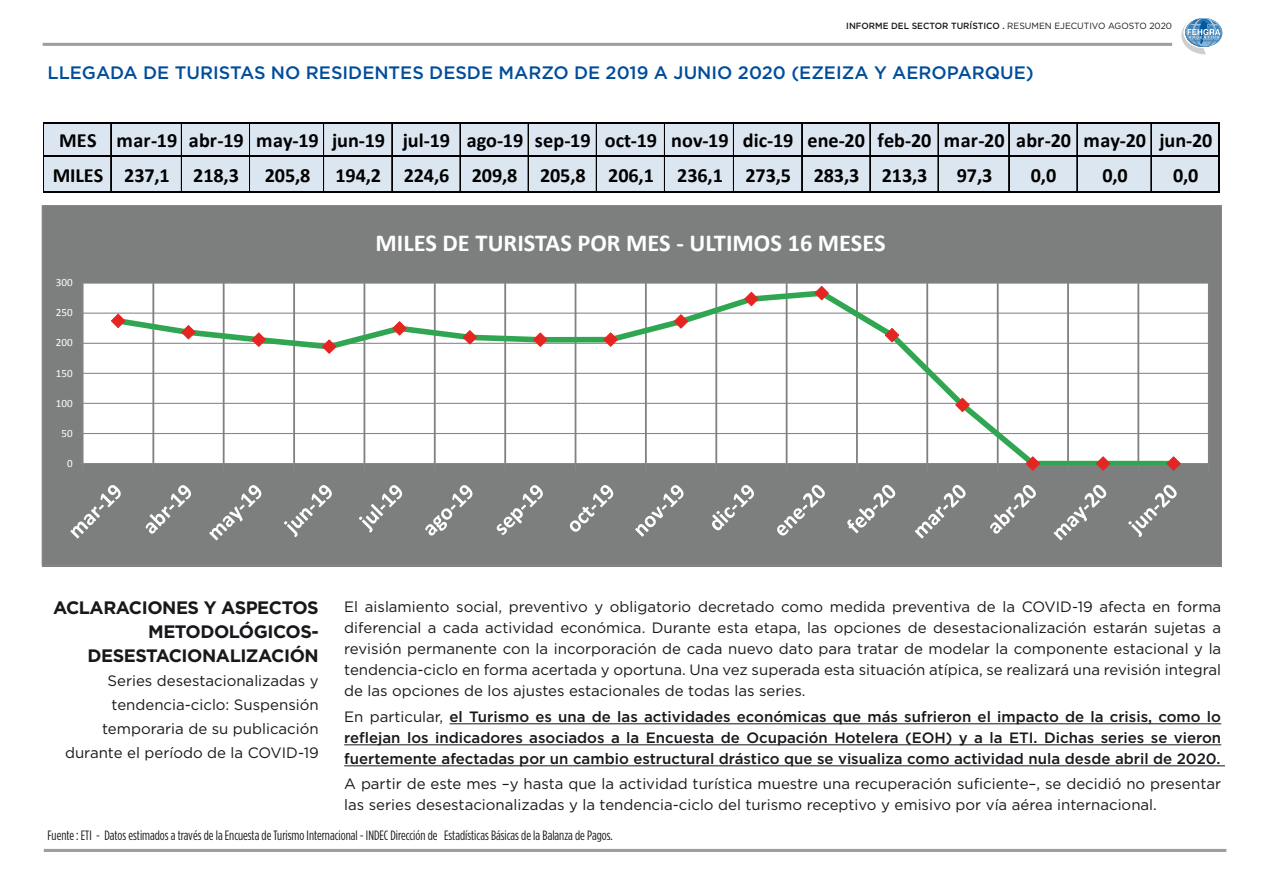
<style>
.page{position:relative;width:1265px;height:895px;background:#fff}
.page>*{position:absolute;margin:0;border:0;box-sizing:border-box;transform-origin:0 0}
.t1{font:700 24.45px "Calibri";color:#fff}
.t2{font:700 20.25px/34.5px "Calibri";letter-spacing:-.005em;color:#000}
.t3{font:500 18px "Gotham";color:#004d9b}
.t4{font:700 18px/24px "Gotham";letter-spacing:-.025em;color:#1a171c;text-align:right}
.t5{font:15px/21px "Gotham";color:#1a171c;text-align:justify}
.t6{font:500 15px/21px "Gotham";color:#1a171c;text-align:justify}
.t7{font:13.5px "Gotham Condensed";color:#1a171c}
.t8{font:11.1px "Calibri";color:#fff}
.t9{font:500 9px "Gotham";color:#1a171c;scale:.96 1}
.s1{font-weight:400}
</style>
<div class="page">
<hr style="left:44px;top:848px;width:1182px;height:3px;background:#9c9e9f">
<svg style="left:1181px;top:18px;width:42px;height:37px"></svg>
<hr style="left:43px;top:43px;width:1129px;height:3px;background:#9c9e9f">
<hr style="left:449px;top:723px;width:772px;height:1px;background:#1a171c">
<hr style="left:344px;top:744px;width:877px;height:1px;background:#1a171c">
<hr style="left:344px;top:765px;width:880px;height:1px;background:#1a171c">
<div style="left:44px;top:123px;width:1175px;height:69px;background:#dce6f1"></div>
<hr style="left:44px;top:123px;width:1175px;height:1px;background:#000">
<hr style="left:110px;top:123px;width:1px;height:32px;background:#000">
<hr style="left:111px;top:123px;width:1px;height:32px;background:#000">
<hr style="left:181px;top:123px;width:1px;height:32px;background:#000">
<hr style="left:249px;top:123px;width:1px;height:32px;background:#000">
<hr style="left:323px;top:123px;width:1px;height:32px;background:#000">
<hr style="left:391px;top:123px;width:1px;height:32px;background:#000">
<hr style="left:392px;top:123px;width:1px;height:32px;background:#000">
<hr style="left:459px;top:123px;width:1px;height:32px;background:#000">
<hr style="left:460px;top:123px;width:1px;height:32px;background:#000">
<hr style="left:528px;top:123px;width:1px;height:32px;background:#000">
<hr style="left:596px;top:123px;width:1px;height:32px;background:#000">
<hr style="left:664px;top:123px;width:1px;height:32px;background:#000">
<hr style="left:733px;top:123px;width:1px;height:32px;background:#000">
<hr style="left:801px;top:123px;width:1px;height:32px;background:#000">
<hr style="left:869px;top:123px;width:1px;height:32px;background:#000">
<hr style="left:937px;top:123px;width:1px;height:32px;background:#000">
<hr style="left:1008px;top:123px;width:1px;height:32px;background:#000">
<hr style="left:1076px;top:123px;width:1px;height:32px;background:#000">
<hr style="left:1150px;top:123px;width:1px;height:32px;background:#000">
<hr style="left:44px;top:155px;width:1175px;height:2px;background:#000">
<hr style="left:43px;top:123px;width:1px;height:69px;background:#000">
<hr style="left:110px;top:157px;width:1px;height:34px;background:#000">
<hr style="left:111px;top:157px;width:1px;height:34px;background:#000">
<hr style="left:181px;top:157px;width:1px;height:34px;background:#000">
<hr style="left:249px;top:157px;width:1px;height:34px;background:#000">
<hr style="left:323px;top:157px;width:1px;height:34px;background:#000">
<hr style="left:391px;top:157px;width:1px;height:34px;background:#000">
<hr style="left:392px;top:157px;width:1px;height:34px;background:#000">
<hr style="left:459px;top:157px;width:1px;height:34px;background:#000">
<hr style="left:460px;top:157px;width:1px;height:34px;background:#000">
<hr style="left:528px;top:157px;width:1px;height:34px;background:#000">
<hr style="left:596px;top:157px;width:1px;height:34px;background:#000">
<hr style="left:664px;top:157px;width:1px;height:34px;background:#000">
<hr style="left:733px;top:157px;width:1px;height:34px;background:#000">
<hr style="left:801px;top:157px;width:1px;height:34px;background:#000">
<hr style="left:869px;top:157px;width:1px;height:34px;background:#000">
<hr style="left:937px;top:157px;width:1px;height:34px;background:#000">
<hr style="left:1008px;top:157px;width:1px;height:34px;background:#000">
<hr style="left:1076px;top:157px;width:1px;height:34px;background:#000">
<hr style="left:1150px;top:157px;width:1px;height:34px;background:#000">
<hr style="left:44px;top:191px;width:1175px;height:1px;background:#000">
<hr style="left:1218px;top:123px;width:1px;height:69px;background:#000">
<div style="left:42px;top:205px;width:1179px;height:362px;background:#7d7e7e"></div>
<div style="left:83px;top:283px;width:1125px;height:180px;background:#fff"></div>
<hr style="left:83px;top:282px;width:1125px;height:1px;background:#888787">
<hr style="left:83px;top:312px;width:1125px;height:1px;background:#888787">
<hr style="left:83px;top:343px;width:1125px;height:1px;background:#888787">
<hr style="left:83px;top:373px;width:1125px;height:1px;background:#888787">
<hr style="left:83px;top:403px;width:1125px;height:1px;background:#888787">
<hr style="left:83px;top:433px;width:1125px;height:1px;background:#888787">
<hr style="left:1207px;top:283px;width:2px;height:180px;background:#818080">
<hr style="left:1137px;top:283px;width:2px;height:180px;background:#818080">
<hr style="left:1067px;top:283px;width:1px;height:180px;background:#818080">
<hr style="left:996px;top:283px;width:2px;height:180px;background:#818080">
<hr style="left:926px;top:283px;width:2px;height:180px;background:#818080">
<hr style="left:856px;top:283px;width:1px;height:180px;background:#818080">
<hr style="left:785px;top:283px;width:2px;height:180px;background:#818080">
<hr style="left:715px;top:283px;width:2px;height:180px;background:#818080">
<hr style="left:645px;top:283px;width:1px;height:180px;background:#818080">
<hr style="left:574px;top:283px;width:2px;height:180px;background:#818080">
<hr style="left:504px;top:283px;width:2px;height:180px;background:#818080">
<hr style="left:434px;top:283px;width:1px;height:180px;background:#818080">
<hr style="left:363px;top:283px;width:2px;height:180px;background:#818080">
<hr style="left:293px;top:283px;width:2px;height:180px;background:#818080">
<hr style="left:223px;top:283px;width:1px;height:180px;background:#818080">
<hr style="left:152px;top:283px;width:2px;height:180px;background:#818080">
<hr style="left:82px;top:283px;width:2px;height:180px;background:#888787">
<hr style="left:83px;top:463px;width:1125px;height:1px;background:#888787">
<svg style="left:112px;top:287px;width:1067px;height:177px"></svg>
<svg style="left:110px;top:312px;width:16px;height:17px"></svg>
<svg style="left:180px;top:324px;width:17px;height:16px"></svg>
<svg style="left:250px;top:331px;width:17px;height:17px"></svg>
<svg style="left:321px;top:338px;width:16px;height:17px"></svg>
<svg style="left:391px;top:320px;width:17px;height:16px"></svg>
<svg style="left:461px;top:329px;width:17px;height:16px"></svg>
<svg style="left:532px;top:331px;width:16px;height:17px"></svg>
<svg style="left:602px;top:331px;width:17px;height:17px"></svg>
<svg style="left:672px;top:313px;width:17px;height:16px"></svg>
<svg style="left:743px;top:291px;width:16px;height:16px"></svg>
<svg style="left:813px;top:286px;width:16px;height:15px"></svg>
<svg style="left:883px;top:327px;width:17px;height:16px"></svg>
<svg style="left:954px;top:397px;width:16px;height:16px"></svg>
<svg style="left:1024px;top:455px;width:16px;height:16px"></svg>
<svg style="left:1094px;top:455px;width:17px;height:16px"></svg>
<svg style="left:1165px;top:455px;width:16px;height:16px"></svg>
<svg style="left:70px;top:485px;width:51px;height:53px"></svg>
<svg style="left:146px;top:485px;width:45px;height:48px"></svg>
<svg style="left:209px;top:485px;width:52px;height:55px"></svg>
<svg style="left:284px;top:485px;width:48px;height:52px"></svg>
<svg style="left:359px;top:485px;width:43px;height:47px"></svg>
<svg style="left:425px;top:485px;width:47px;height:50px"></svg>
<svg style="left:496px;top:485px;width:47px;height:50px"></svg>
<svg style="left:570px;top:485px;width:43px;height:46px"></svg>
<svg style="left:635px;top:485px;width:48px;height:51px"></svg>
<svg style="left:712px;top:485px;width:42px;height:45px"></svg>
<svg style="left:777px;top:485px;width:48px;height:50px"></svg>
<svg style="left:847px;top:485px;width:48px;height:48px"></svg>
<svg style="left:914px;top:485px;width:51px;height:53px"></svg>
<svg style="left:990px;top:485px;width:45px;height:48px"></svg>
<svg style="left:1053px;top:485px;width:53px;height:55px"></svg>
<svg style="left:1128px;top:485px;width:48px;height:52px"></svg>
<p class="t9" style="left:846px;top:21px;width:341px">INFORME DEL SECTOR TURÍSTICO . <span class="s1">RESUMEN EJECUTIVO AGOSTO 2020</span></p>
<p class="t3" style="left:48px;top:61px;width:987px">LLEGADA DE TURISTAS NO RESIDENTES DESDE MARZO DE 2019 A JUNIO 2020 (EZEIZA Y AEROPARQUE)</p>
<h2 class="t2" style="left:53px;top:123px;width:1161px;text-indent:7px">MES mar-19 abr-19 may-19 jun-19 jul-19 ago-19 sep-19 oct-19 nov-19 dic-19 ene-20 feb-20 mar-20 abr-20 may-20 jun-20<br>MILES 237,1 218,3</h2>
<h2 class="t2" style="left:265px;top:157px;width:664px">205,8 194,2 224,6 209,8 205,8 206,1 236,1 273,5 283,3 213,3</h2>
<h2 class="t2" style="left:956px;top:157px;width:37px">97,3</h2>
<h2 class="t2" style="left:1030px;top:157px;width:27px">0,0</h2>
<h2 class="t2" style="left:1102px;top:157px;width:27px">0,0</h2>
<h2 class="t2" style="left:1172px;top:157px;width:27px">0,0</h2>
<p class="t8" style="left:56px;top:275px;width:18px">300</p>
<p class="t8" style="left:56px;top:305px;width:18px">250</p>
<p class="t8" style="left:56px;top:336px;width:18px">200</p>
<p class="t8" style="left:56px;top:366px;width:18px">150</p>
<p class="t8" style="left:56px;top:396px;width:18px">100</p>
<p class="t8" style="left:61px;top:426px;width:13px">50</p>
<p class="t8" style="left:67px;top:456px;width:7px">0</p>
<h1 class="t1" style="left:375px;top:227px;width:511px">MILES DE TURISTAS POR MES - ULTIMOS 16 MESES</h1>
<p class="t4" style="left:53px;top:595px;width:267px">ACLARACIONES Y ASPECTOS<br>METODOLÓGICOS-<br>DESESTACIONALIZACIÓN</p>
<p class="t5" style="left:65px;top:668px;width:255px;line-height:24px;text-align:right">Series desestacionalizadas y tendencia-ciclo: Suspensión temporaria de su publicación durante el período de la COVID-19</p>
<p class="t5" style="left:344px;top:596px;width:878px">El aislamiento social, preventivo y obligatorio decretado como medida preventiva de la COVID-19 afecta en forma diferencial a cada actividad económica. Durante esta etapa, las opciones de desestacionalización estarán sujetas a revisión permanente con la incorporación de cada nuevo dato para tratar de modelar la componente estacional y la tendencia-ciclo en forma acertada y oportuna. Una vez superada esta situación atípica, se realizará una revisión integral de las opciones de los ajustes estacionales de todas las series.</p>
<p class="t6" style="left:344px;top:705px;width:878px"><span class="s1">En particular,</span> el Turismo es una de las actividades económicas que más sufrieron el impacto de la crisis, como lo reflejan los indicadores asociados a la Encuesta de Ocupación Hotelera (EOH) y a la ETI. Dichas series se vieron fuertemente afectadas por un cambio estructural drástico que se visualiza como actividad nula desde abril de 2020.</p>
<p class="t5" style="left:344px;top:773px;width:878px">A partir de este mes –y hasta que la actividad turística muestre una recuperación suficiente–, se decidió no presentar las series desestacionalizadas y la tendencia-ciclo del turismo receptivo y emisivo por vía aérea internacional.</p>
<p class="t7" style="left:48px;top:827px;width:566px">Fuente : ETI - Datos estimados a través de la Encuesta de Turismo Internacional - INDEC Dirección de Estadísticas Básicas de la Balanza de Pagos.</p>
</div>
